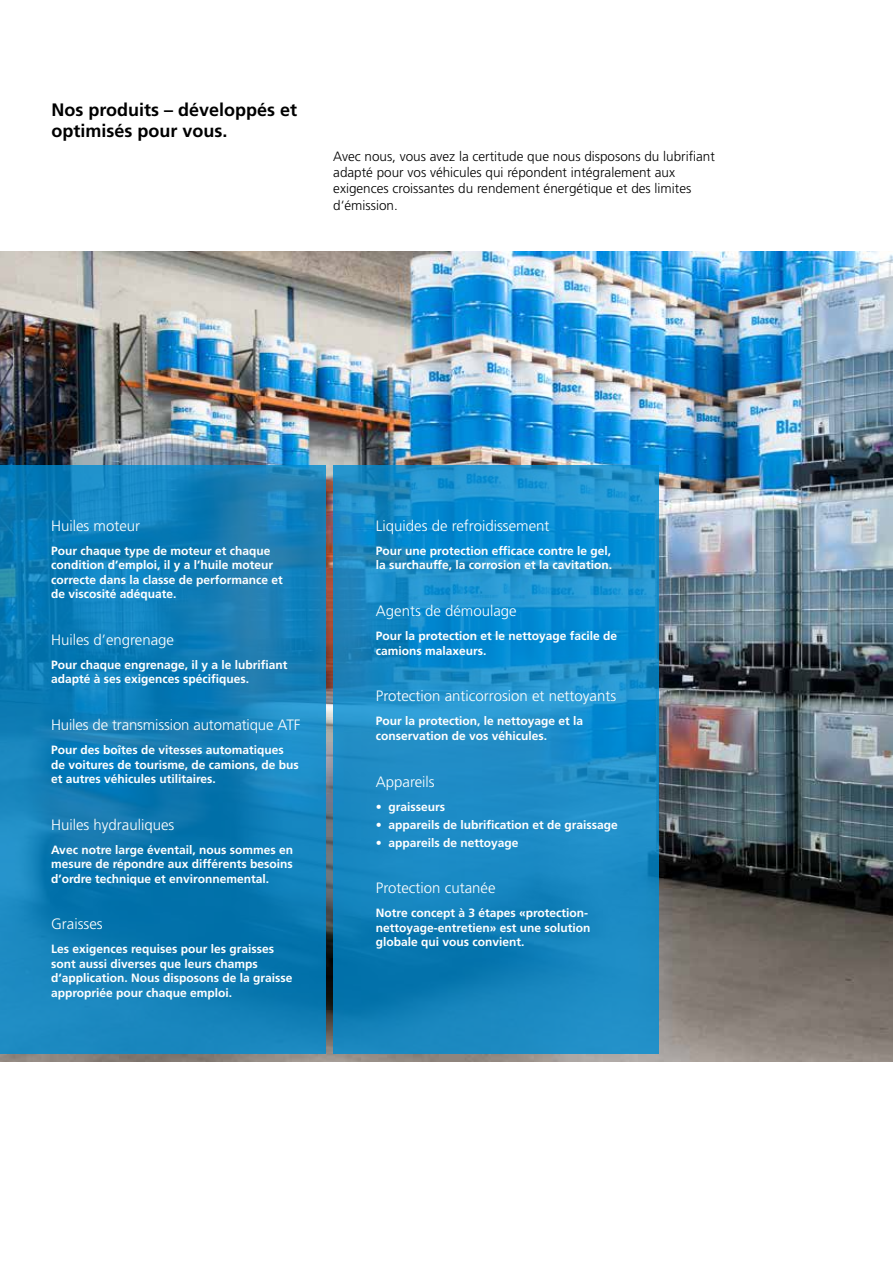
<style>
.page{position:relative;width:893px;height:1263px;background:#fff}
.page>*{position:absolute;margin:0;border:0;box-sizing:border-box;transform-origin:0 0}
.t1{font:700 18px/21.6px "Frutiger LT Std";color:#000}
.t2{font:300 15px "Frutiger LT Std";color:#fff}
.t3{font:300 13.5px/16.2px "Frutiger LT Std";color:#000}
.t4{font:700 12px/14.4px "Frutiger LT Std";color:#fff}
</style>
<div class="page">
<img style="left:0;top:251px;width:893px;height:810px">
<svg style="left:0;top:465px;width:326px;height:588px;background:#107db6"></svg>
<svg style="left:333px;top:465px;width:326px;height:588px;background:#1789c5"></svg>
<h1 class="t1" style="left:52px;top:99px;width:247px">Nos produits – développés et optimisés pour vous.</h1>
<p class="t3" style="left:333px;top:149px;width:383px">Avec nous, vous avez la certitude que nous disposons du lubrifiant adapté pour vos véhicules qui répondent intégralement aux exigences croissantes du rendement énergétique et des limites d‘émission.</p>
<p class="t2" style="left:51px;top:517px;width:91px">Huiles moteur</p>
<p class="t4" style="left:51px;top:544px;width:233px">Pour chaque type de moteur et chaque condition d’emploi, il y a l’huile moteur correcte dans la classe de performance et de viscosité adéquate.</p>
<p class="t2" style="left:51px;top:631px;width:125px">Huiles d’engrenage</p>
<p class="t4" style="left:51px;top:658px;width:238px">Pour chaque engrenage, il y a le lubrifiant adapté à ses exigences spécifiques.</p>
<p class="t2" style="left:51px;top:716px;width:251px">Huiles de transmission automatique ATF</p>
<p class="t4" style="left:51px;top:743px;width:249px">Pour des boîtes de vitesses automatiques de voitures de tourisme, de camions, de bus et autres véhicules utilitaires.</p>
<p class="t2" style="left:51px;top:816px;width:125px">Huiles hydrauliques</p>
<p class="t4" style="left:51px;top:842px;width:244px;text-align:justify">Avec notre large éventail, nous sommes en mesure de répondre aux différents besoins d’ordre technique et environnemental.</p>
<p class="t2" style="left:51px;top:916px;width:53px">Graisses</p>
<p class="t4" style="left:51px;top:942px;width:243px">Les exigences requises pour les graisses sont aussi diverses que leurs champs d‘application. Nous disposons de la graisse appropriée pour chaque emploi.</p>
<p class="t2" style="left:376px;top:517px;width:175px">Liquides de refroidissement</p>
<p class="t4" style="left:376px;top:544px;width:238px">Pour une protection efficace contre le gel, la surchauffe, la corrosion et la cavitation.</p>
<p class="t2" style="left:376px;top:602px;width:142px">Agents de démoulage</p>
<p class="t4" style="left:376px;top:629px;width:243px">Pour la protection et le nettoyage facile de camions malaxeurs.</p>
<p class="t2" style="left:376px;top:688px;width:242px">Protection anticorrosion et nettoyants</p>
<p class="t4" style="left:376px;top:714px;width:209px">Pour la protection, le nettoyage et la conservation de vos véhicules.</p>
<p class="t2" style="left:376px;top:773px;width:60px">Appareils</p>
<p class="t4" style="left:376px;top:799px;width:71px">• graisseurs</p>
<p class="t4" style="left:376px;top:817px;width:243px">• appareils de lubrification et de graissage</p>
<p class="t4" style="left:376px;top:835px;width:144px">• appareils de nettoyage</p>
<p class="t2" style="left:376px;top:880px;width:121px">Protection cutanée</p>
<p class="t4" style="left:376px;top:906px;width:216px">Notre concept à 3 étapes «protection&shy;nettoyage-entretien» est une solution globale qui vous convient.</p>
</div>
